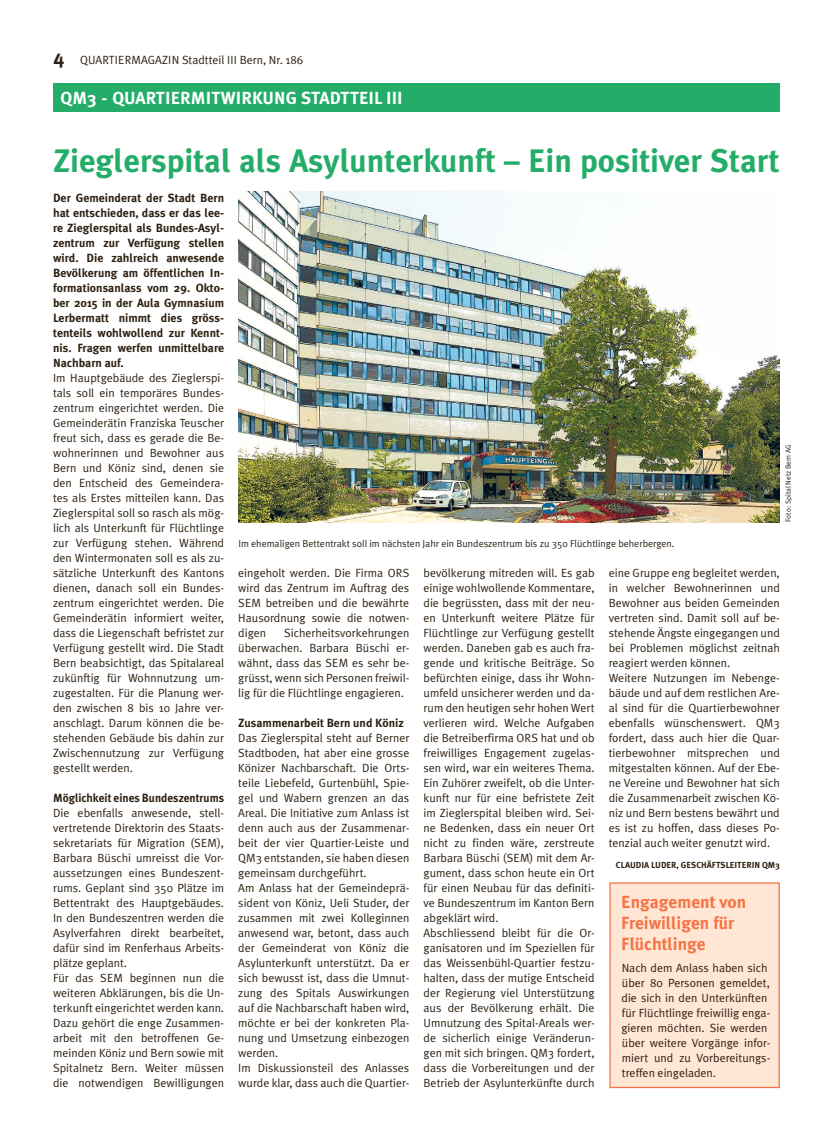
<style>
.page{position:relative;width:833px;height:1134px;background:#fff}
.page>*{position:absolute;margin:0;border:0;box-sizing:border-box;transform-origin:0 0}
.t1{font:700 32.5px "Meta Plus";color:#24ad68}
.t2{font:700 17.5px/21px "Meta Plus";color:#f57345}
.t3{font:700 17.5px "Meta Plus";letter-spacing:.005em;color:#fff}
.t4{font:11.88px/15px "Meta Plus Normal";color:#2e2113}
.t5{font:700 11.88px/15px "Meta Plus";color:#2e2113;text-align:justify}
.t6{font:700 11.88px "Meta Plus";color:#2e2113;scale:.96 1}
.t7{font:10px "Meta Plus Normal";color:#2e2113}
.t8{font:700 8.75px "Meta Plus";color:#2e2113}
.t9{font:7.5px "Meta Plus Normal";color:#2e2113}
.s1{font-family:"Meta Plus";font-weight:700;font-size:20px}
</style>
<div class="page">
<div style="left:53px;top:83px;width:727px;height:28px;background:#24ad68"></div>
<div style="left:610px;top:883px;width:169px;height:204px;background:#ffe6d5"></div>
<div style="left:609px;top:882px;width:171px;height:206px;border:1px solid #f57345"></div>
<img style="left:238px;top:191px;width:542px;height:331px">
<p class="t4" style="left:53px;top:52px;width:251px"><span class="s1">4</span> Quartiermagazin Stadtteil III Bern, N r. 186</p>
<h2 class="t3" style="left:61px;top:88px;width:332px">qm3 - QuartierMitwirkung Stadtteil III</h2>
<h1 class="t1" style="left:53px;top:142px;width:728px">Zieglerspital als Asylunterkunft – Ein positiver Start</h1>
<p class="t5" style="left:53px;top:190px;width:172px">Der Gemeinderat der Stadt Bern hat entschieden, dass er das lee&shy;re Zieglerspital als Bundes-Asyl&shy;zentrum zur Verfügung stellen wird. Die zahlreich anwesende Bevölkerung am öffentlichen I n&shy;formationsanlass vom 29. Okto&shy;ber 2015 in der Aula Gymnasium Lerbermatt nimmt dies gröss&shy;tenteils wohlwollend zur Kennt&shy;nis. Fragen werfen unmittelbare N achbarn auf.</p>
<p class="t4" style="left:53px;top:370px;width:173px;text-align:justify">I m Hauptgebäude des Zieglerspi&shy;tals soll ein temporäres Bundes&shy;zentrum eingerichtet werden. Die Gemeinderätin Franziska Teuscher freut sich, dass es gerade die Be&shy;wohnerinnen und Bewohner aus Bern und Köniz sind, denen sie den Entscheid des Gemeindera&shy;tes als Erstes mitteilen kann. Das Zieglerspital soll so rasch als mög&shy;lich als U nterkunft für Flüchtlinge zur Verfügung stehen. Während den Wintermonaten soll es als zu&shy;sätzliche U nterkunft des Kantons dienen, danach soll ein Bundes&shy;zentrum eingerichtet werden. Die Gemeinderätin informiert weiter, dass die Liegenschaft befristet zur Verfügung gestellt wird. Die Stadt Bern beabsichtigt, das Spitalareal zukünftig für Wohnnutzung um&shy;zugestalten. Für die Planung wer&shy;den zwischen 8 bis 10 Jahre ver&shy;anschlagt. Darum können die be&shy;stehenden Gebäude bis dahin zur Zwischennutzung zur Verfügung gestellt werden.</p>
<p class="t6" style="left:53px;top:791px;width:180px">Möglichkeit eines Bundeszentrums</p>
<p class="t4" style="left:53px;top:805px;width:172px">Die ebenfalls anwesende, stell&shy;vertretende Direktorin des Staats&shy;sekretariats für Migration (SEM),<br>Barbara Büschi umreisst die Vor&shy;aussetzungen eines Bundeszent&shy;rums. Geplant sind 350 Plätze im<br>Bettentrakt des Hauptgebäudes.<br>I n den Bundeszentren werden die<br>Asylverfahren direkt bearbeitet, dafür sind im Renferhaus Arbeits&shy;plätze geplant.<br>Für das SEM</p>
<p class="t9" style="left:784px;top:522px;width:78px;rotate:-90deg">Foto: Spital N etz Bern AG</p>
<p class="t7" style="left:238px;top:537px;width:437px">I m ehemaligen Bettentrakt soll im nächsten Jahr ein Bundeszentrum bis zu 350 Flüchtlinge beherbergen.</p>
<p class="t4" style="left:423px;top:565px;width:173px">bevölkerung mitreden will. Es gab einige wohlwollende Kommentare, die begrüssten, dass mit der neu&shy;en U nterkunft weitere Plätze für Flüchtlinge zur Verfügung gestellt werden. Daneben gab es auch fra&shy;gende und kritische Beiträge. So befürchten einige, dass ihr Wohn&shy;umfeld unsicherer werden und da&shy;rum den heutigen sehr hohen Wert verlieren wird. Welche Aufgaben die Betreiberfirma ORS hat und ob freiwilliges Engagement zugelas&shy;sen wird, war ein weiteres Thema.<br>Ein Zuhörer zweifelt, ob die U nter&shy;kunft nur für eine befristete Zeit im Zieglerspital bleiben wird. Sei&shy;ne Bedenken, dass ein neuer Ort nicht zu finden wäre, zerstreute Barbara Büschi (SEM) mit dem Ar&shy;gument, dass schon heute ein Ort für einen Neubau für das definiti&shy;ve Bundeszentrum im Kanton Bern abgeklärt wird.<br>Abschliessend bleibt für die Or&shy;ganisatoren und im Speziellen für das Weissenbühl-Quartier festzu&shy;halten, dass der mutige Entscheid der Regierung viel U nterstützung aus der Bevölkerung erhält. Die U mnutzung des Spital-Areals wer&shy;de sicherlich einige Veränderun&shy;gen mit sich bringen. QM3 fordert, dass die Vorbereitungen und der Betrieb der Asylunterkünfte durch</p>
<p class="t4" style="left:609px;top:565px;width:173px">eine Gruppe eng begleitet werden, in welcher Bewohnerinnen und<br>Bewohner aus beiden Gemeinden vertreten sind. Damit soll auf be&shy;stehende Ängste eingegangen und bei Problemen möglichst zeitnah reagiert werden können.<br>Weitere N utzungen im Nebenge&shy;bäude und auf dem restlichen Are&shy;al sind für die Quartierbewohner ebenfalls wünschenswert. QM3 fordert, dass auch hier die Quar&shy;tierbewohner mitsprechen und mitgestalten können. Auf der Ebe&shy;ne Vereine und Bewohner hat sich die Zusammenarbeit zwischen Kö&shy;niz und Bern bestens bewährt und es ist zu hoffen, dass dieses Po&shy;tenzial auch weiter genutzt wird.</p>
<p class="t4" style="left:238px;top:565px;width:172px;text-align:justify">eingeholt werden. Die Firma ORS wird das Zentrum im Auftrag des SEM betreiben und die bewährte Hausordnung sowie die notwen&shy;digen</p>
<p class="t4" style="left:238px;top:625px;width:172px;text-align:justify;text-indent:46px">Sicherheitsvorkehrungen überwachen. Barbara Büschi er&shy;wähnt, dass das SEM es sehr be&shy;grüsst, wenn sich Personen freiwil&shy;lig für die Flüchtlinge engagieren.</p>
<p class="t5" style="left:238px;top:715px;width:167px">Zusammenarbeit Bern und Köniz</p>
<p class="t4" style="left:238px;top:730px;width:173px">Das Zieglerspital steht auf Berner<br>Stadtboden, hat aber eine grosse<br>Könizer N achbarschaft. Die Orts&shy;teile Liebefeld, Gurtenbühl, Spie&shy;gel und Wabern grenzen an das<br>Areal. Die I nitiative zum Anlass ist denn auch aus der Zusammenar&shy;beit der vier Quartier-Leiste und<br>QM3 entstanden, sie haben diesen gemeinsam durchgeführt.<br>Am Anlass hat der Gemeindeprä&shy;sident von Köniz, Ueli Studer, der zusammen mit zwei Kolleginnen anwesend war, betont, dass auch der Gemeinderat von Köniz die<br>Asylunterkunft unterstützt. Da er sich bewusst ist, dass die U mnut&shy;zung des Spitals Auswirkungen auf die N achbarschaft haben wird, möchte er bei der konkreten Pla&shy;nung und U msetzung einbezogen werden.<br>I m Diskussionsteil des Anlasses wurde klar, dass auch die Quartier-</p>
<p class="t8" style="left:616px;top:860px;width:165px">Claudia Luder, Geschäftsleiterin QM3</p>
<h2 class="t2" style="left:621px;top:891px;width:126px">Engagement von<br>Freiwilligen für<br>Flüchtlinge</h2>
<p class="t4" style="left:621px;top:960px;width:150px">N ach dem Anlass haben sich über 80 Personen gemeldet, die sich in den U nterkünften für Flüchtlinge freiwillig enga&shy;gieren möchten. Sie werden über weitere Vorgänge infor&shy;miert und zu Vorbereitungs&shy;treffen eingeladen.</p>
<p class="t4" style="left:53px;top:970px;width:173px;text-align:justify;text-indent:77px">beginnen nun die weiteren Abklärungen, bis die U n&shy;terkunft eingerichtet werden kann.<br>Dazu gehört die enge Zusammen&shy;arbeit mit den betroffenen Ge&shy;meinden Köniz und Bern sowie mit Spitalnetz Bern. Weiter müssen die notwendigen Bewilligungen</p>
</div>
